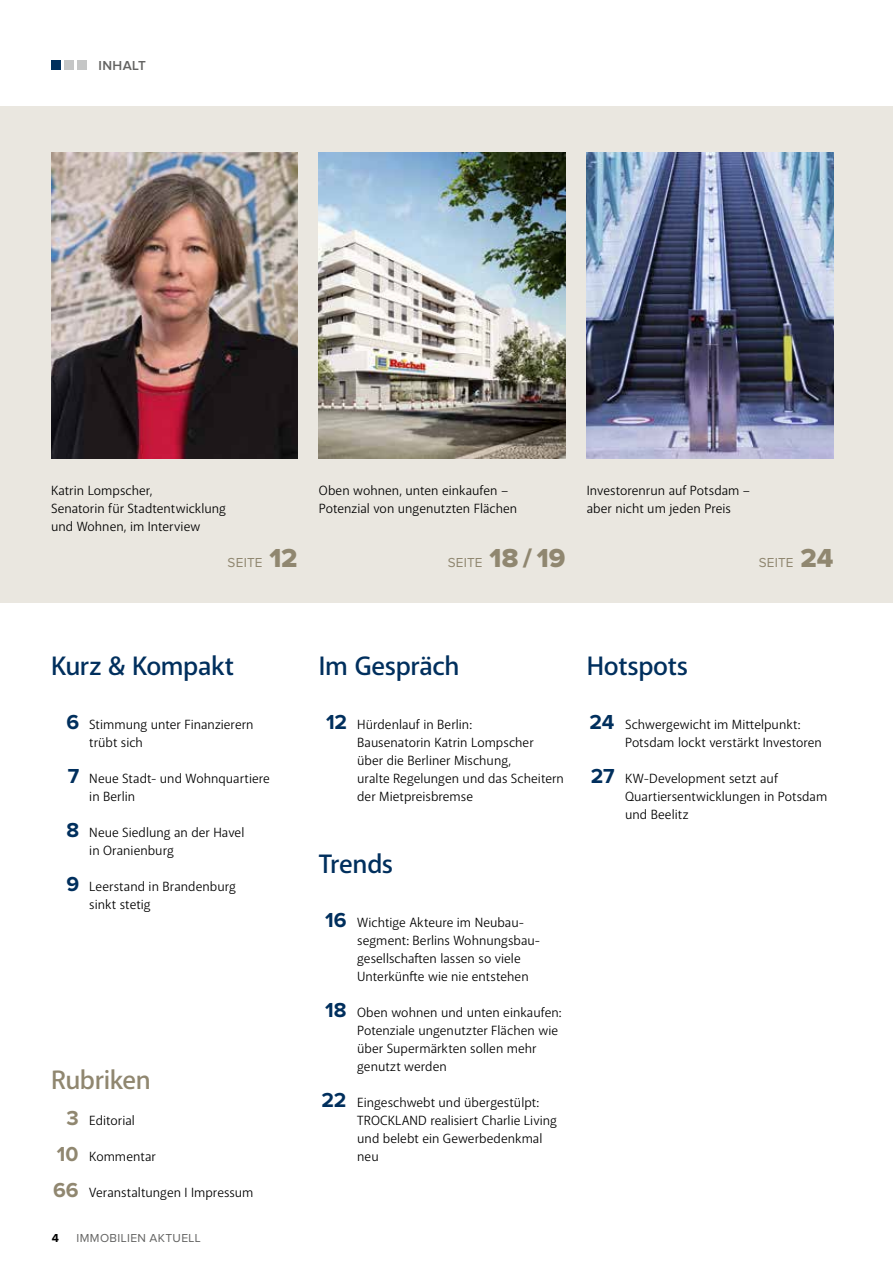
<style>
.page{position:relative;width:893px;height:1263px;background:#fff}
.page>*{position:absolute;margin:0;border:0;box-sizing:border-box;transform-origin:0 0}
.t1{font:600 27px "Akagi Pro";letter-spacing:-.015em;color:#002f5d}
.t2{font:600 27px "Akagi Pro";letter-spacing:-.015em;color:#908770}
.t3{font:700 21px "Proxima Nova";color:#002f5d}
.t4{font:700 21px "Proxima Nova";color:#908770}
.t5{font:13.5px/18px "Akagi Pro";color:#000}
.t6{font:13.5px "Proxima Nova";letter-spacing:.015em;color:#908770}
.t7{font:600 13.5px "Proxima Nova";letter-spacing:.03em;color:#636362}
.t8{font:12px "Proxima Nova";letter-spacing:.035em;color:#636362}
.t9{font:700 12px "Proxima Nova";color:#000}
.s1{font-family:"Proxima Nova Extrabld";font-size:27px}
.s2{font-family:"Proxima Nova";font-weight:700;font-size:21px;color:#002f5d}
.s3{font-family:"Proxima Nova";font-weight:700;font-size:21px;color:#908770}
</style>
<div class="page">
<div style="left:51px;top:61px;width:9px;height:9px;background:#002f5d"></div>
<div style="left:64px;top:61px;width:10px;height:9px;background:#c5c6c6"></div>
<div style="left:78px;top:61px;width:9px;height:9px;background:#c5c6c6"></div>
<div style="left:0;top:106px;width:893px;height:497px;background:#eae7e0"></div>
<img style="left:51px;top:153px;width:247px;height:306px">
<img style="left:319px;top:153px;width:247px;height:306px">
<img style="left:587px;top:153px;width:246px;height:306px">
<p class="t7" style="left:99px;top:59px;width:49px">INHALT</p>
<p class="t5" style="left:51px;top:481px;width:177px">Katrin Lompscher,<br>Senatorin für Stadtentwicklung und Wohnen, im Interview</p>
<p class="t6" style="left:228px;top:556px;width:72px">SEITE <span class="s1">12</span></p>
<p class="t5" style="left:319px;top:481px;width:200px">Oben wohnen, unten einkaufen –<br>Potenzial von ungenutzten Flächen</p>
<p class="t6" style="left:448px;top:556px;width:119px">SEITE <span class="s1">18 / 19</span></p>
<p class="t5" style="left:587px;top:481px;width:165px">Investorenrun auf Potsdam – aber nicht um jeden Preis</p>
<p class="t6" style="left:759px;top:556px;width:76px">SEITE <span class="s1">24</span></p>
<h1 class="t1" style="left:51px;top:649px;width:185px">Kurz &amp; Kompakt</h1>
<p class="t5" style="left:89px;top:715px;width:166px;text-indent:-23px"><span class="s2">6</span> Stimmung unter Finanzierern trübt sich</p>
<p class="t5" style="left:89px;top:769px;width:182px;text-indent:-21px"><span class="s2">7</span> Neue Stadt- und Wohnquartiere in Berlin</p>
<p class="t5" style="left:89px;top:823px;width:157px;text-indent:-23px"><span class="s2">8</span> Neue Siedlung an der Havel in Oranienburg</p>
<p class="t5" style="left:89px;top:877px;width:148px;text-indent:-23px"><span class="s2">9</span> Leerstand in Brandenburg sinkt stetig</p>
<h1 class="t2" style="left:51px;top:1063px;width:101px">Rubriken</h1>
<p class="t5" style="left:66px;top:1111px;width:70px"><span class="s3">3</span> Editorial</p>
<h2 class="t4" style="left:57px;top:1144px;width:23px">10</h2>
<p class="t5" style="left:53px;top:1183px;width:202px"><span class="s3">66</span> Veranstaltungen I Impressum</p>
<p class="t5" style="left:89px;top:1147px;width:68px">Kommentar</p>
<p class="t9" style="left:52px;top:1233px;width:9px">4</p>
<p class="t8" style="left:77px;top:1233px;width:126px">IMMOBILIEN AKTUELL</p>
<h1 class="t1" style="left:319px;top:649px;width:142px">Im Gespräch</h1>
<p class="t5" style="left:357px;top:715px;width:208px;text-indent:-31px"><span class="s2">12</span> Hürdenlauf in Berlin:<br>Bausenatorin Katrin Lompscher<br>über die Berliner Mischung,<br>uralte Regelungen und das Scheitern der Mietpreisbremse</p>
<p class="t5" style="left:625px;top:715px;width:198px">Schwergewicht im Mittelpunkt:<br>Potsdam lockt verstärkt Investoren</p>
<h1 class="t1" style="left:587px;top:649px;width:103px">Hotspots</h1>
<h2 class="t3" style="left:589px;top:712px;width:27px">24</h2>
<p class="t5" style="left:625px;top:769px;width:204px;text-indent:-34px"><span class="s2">27</span> KW-Development setzt auf<br>Quartiersentwicklungen in Potsdam und Beelitz</p>
<h1 class="t1" style="left:319px;top:847px;width:76px">Trends</h1>
<p class="t5" style="left:357px;top:913px;width:185px;text-indent:-32px"><span class="s2">16</span> Wichtige Akteure im Neubau&shy;segment: Berlins Wohnungsbau&shy;gesellschaften lassen so viele<br>Unterkünfte wie nie entstehen</p>
<h2 class="t3" style="left:325px;top:1000px;width:23px">18</h2>
<p class="t5" style="left:357px;top:1003px;width:206px">Oben wohnen und unten einkaufen:<br>Potenziale ungenutzter Flächen wie über Supermärkten sollen mehr genutzt werden</p>
<p class="t5" style="left:357px;top:1093px;width:201px;text-indent:-36px"><span class="s2">22</span> Eingeschwebt und übergestülpt:<br>TROCKLAND realisiert Charlie Living und belebt ein Gewerbedenkmal neu</p>
</div>
